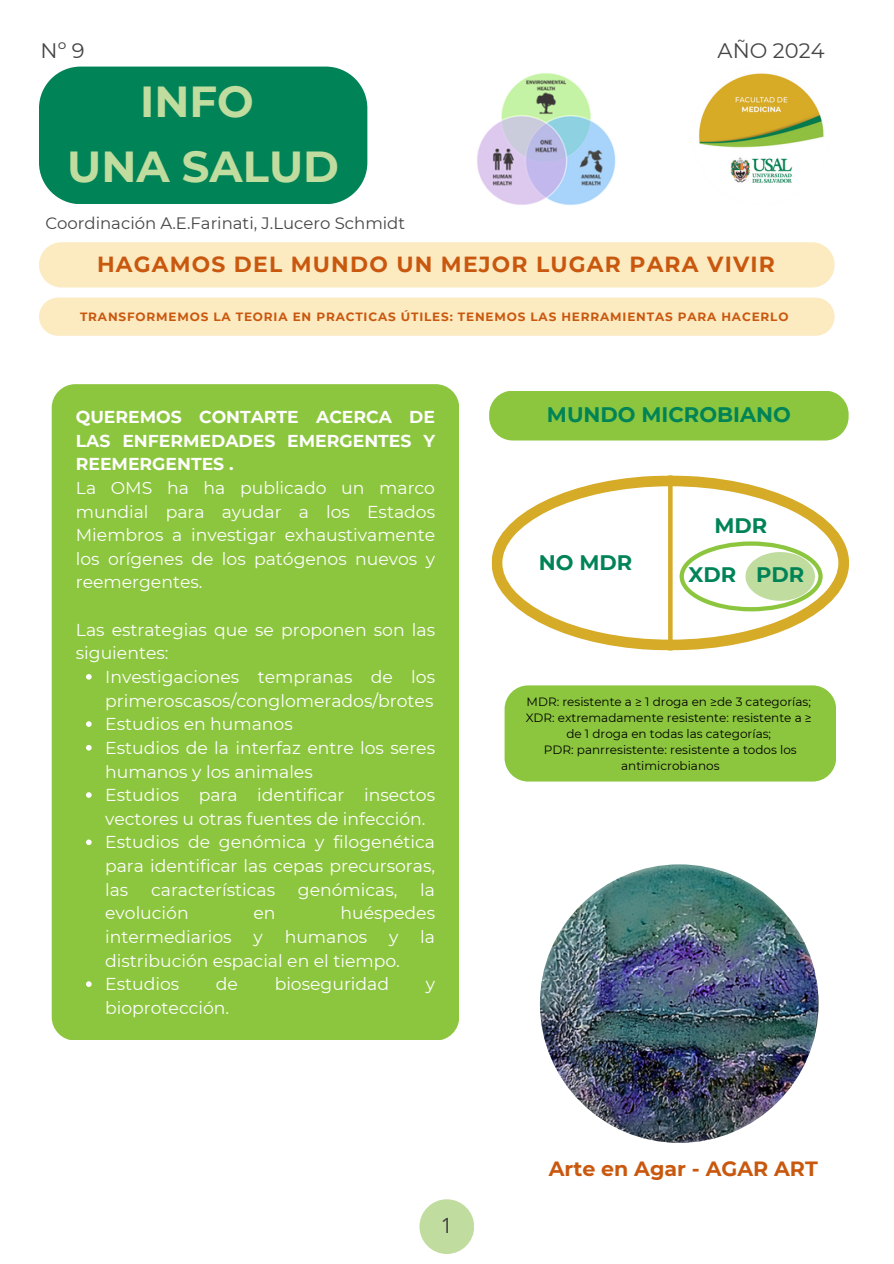
<style>
.page{position:relative;width:894px;height:1264px;background:#fff}
.page>*{position:absolute;margin:0;border:0;box-sizing:border-box;transform-origin:0 0}
.t1{font:700 43.35px/64.3px "Montserrat";color:#c0dc9e;text-align:center}
.t2{font:700 21.75px "Montserrat";letter-spacing:.055em;color:#c9580f}
.t3{font:700 21px "Montserrat";color:#008357}
.t4{font:21px "Montserrat";color:#444644}
.t5{font:21px "Open Sans";color:#424140}
.t6{font:700 20.55px "Montserrat";color:#c9580f}
.t7{font:17.25px/23.7px "Montserrat";color:#fefefe}
.t8{font:700 17.25px/23.7px "Montserrat";color:#fefefe;text-align:justify}
.t9{font:16.5px "Montserrat";color:#444644}
.t10{font:12px/16px "Montserrat";color:#000;text-align:center}
.t11{font:700 12px "Montserrat";letter-spacing:.07em;color:#c9580f}
</style>
<div class="page">
<div style="left:419px;top:1199px;width:55px;height:54px;background:#c0dc9e;border-radius:50%"></div>
<img style="left:477px;top:73px;width:139px;height:132px">
<img style="left:699px;top:73px;width:125px;height:110px">
<div style="left:39px;top:67px;width:328px;height:137px;background:#008357;border-radius:42px"></div>
<div style="left:39px;top:242px;width:795px;height:45px;background:#fceac1"></div>
<div style="left:39px;top:297px;width:795px;height:39px;background:#fceac1;border-radius:19px"></div>
<img style="left:539px;top:864px;width:279px;height:278px;border-radius:50%">
<div style="left:489px;top:390px;width:359px;height:50px;background:#8cc63e;border-radius:24px"></div>
<div style="left:504px;top:685px;width:331px;height:96px;background:#8cc63e;border-radius:24px"></div>
<div style="left:52px;top:384px;width:407px;height:655px;background:#8cc63e;border-radius:24px"></div>
<svg style="left:86px;top:674px;width:6px;height:5px"></svg>
<svg style="left:86px;top:721px;width:6px;height:6px"></svg>
<svg style="left:86px;top:745px;width:6px;height:5px"></svg>
<svg style="left:86px;top:792px;width:6px;height:5px"></svg>
<svg style="left:86px;top:839px;width:6px;height:6px"></svg>
<svg style="left:86px;top:981px;width:6px;height:5px"></svg>
<svg style="left:491px;top:475px;width:357px;height:175px"></svg>
<svg style="left:668px;top:475px;width:4px;height:175px"></svg>
<svg style="left:679px;top:541px;width:143px;height:70px"></svg>
<p class="t4" style="left:41px;top:38px;width:46px">Nº 9</p>
<p class="t4" style="left:717px;top:38px;width:108px">AÑO 2024</p>
<p class="t1" style="left:67px;top:69px;width:273px">INFO<br>UNA SALUD</p>
<h2 class="t9" style="left:45px;top:213px;width:361px">Coordinación A.E.Farinati, J.Lucero Schmidt</h2>
<h1 class="t2" style="left:97px;top:250px;width:679px">HAGAMOS DEL MUNDO UN MEJOR LUGAR PARA VIVIR</h1>
<h2 class="t11" style="left:80px;top:309px;width:709px">TRANSFORMEMOS LA TEORIA EN PRACTICAS ÚTILES: TENEMOS LAS HERRAMIENTAS PARA HACERLO</h2>
<p class="t8" style="left:76px;top:405px;width:360px">QUEREMOS CONTARTE ACERCA DE LAS ENFERMEDADES EMERGENTES Y REEMERGENTES .</p>
<p class="t7" style="left:76px;top:476px;width:360px;text-align:justify">La OMS ha ha publicado un marco mundial para ayudar a los Estados Miembros a investigar exhaustivamente los orígenes de los patógenos nuevos y reemergentes.</p>
<p class="t7" style="left:76px;top:617px;width:360px">Las estrategias que se proponen son las siguientes:</p>
<p class="t7" style="left:105px;top:665px;width:331px">Investigaciones tempranas de los primeroscasos/conglomerados/brotes<br>Estudios en humanos<br>Estudios de la interfaz entre los seres humanos y los animales<br>Estudios para identificar insectos vectores u otras fuentes de infección.<br>Estudios de genómica y filogenética para identificar las cepas precursoras, las</p>
<p class="t7" style="left:151px;top:877px;width:125px">características</p>
<p class="t7" style="left:298px;top:877px;width:101px">genómicas,</p>
<p class="t7" style="left:420px;top:877px;width:16px">la</p>
<p class="t7" style="left:105px;top:901px;width:85px">evolución</p>
<p class="t7" style="left:253px;top:901px;width:24px">en</p>
<p class="t7" style="left:340px;top:901px;width:96px">huéspedes</p>
<p class="t7" style="left:105px;top:925px;width:128px">intermediarios</p>
<p class="t7" style="left:253px;top:925px;width:11px">y</p>
<p class="t7" style="left:284px;top:925px;width:84px">humanos</p>
<p class="t7" style="left:389px;top:925px;width:11px">y</p>
<p class="t7" style="left:420px;top:925px;width:16px">la</p>
<p class="t7" style="left:105px;top:948px;width:296px">distribución espacial en el tiempo.<br>Estudios</p>
<p class="t7" style="left:216px;top:972px;width:24px">de</p>
<p class="t7" style="left:274px;top:972px;width:116px">bioseguridad</p>
<p class="t7" style="left:425px;top:972px;width:11px">y</p>
<p class="t7" style="left:105px;top:995px;width:125px">bioprotección.</p>
<h3 class="t5" style="left:440px;top:1210px;width:13px">1</h3>
<h2 class="t3" style="left:546px;top:402px;width:245px">MUNDO MICROBIANO</h2>
<p class="t3" style="left:538px;top:549px;width:95px">NO MDR</p>
<p class="t3" style="left:714px;top:512px;width:54px">MDR</p>
<h2 class="t3" style="left:688px;top:562px;width:49px">XDR</h2>
<h2 class="t3" style="left:755px;top:562px;width:50px">PDR</h2>
<p class="t10" style="left:526px;top:694px;width:286px">MDR: resistente a ≥ 1 droga en ≥de 3 categorías;</p>
<h5 class="t10" style="left:525px;top:710px;width:287px">XDR: extremadamente resistente: resistente a ≥</h5>
<h2 class="t10" style="left:566px;top:726px;width:206px">de 1 droga en todas las categorías;</h2>
<h6 class="t10" style="left:544px;top:742px;width:254px">PDR: panrresistente: resistente a todos los antimicrobianos</h6>
<p class="t6" style="left:548px;top:1156px;width:270px">Arte en Agar - AGAR ART</p>
</div>
